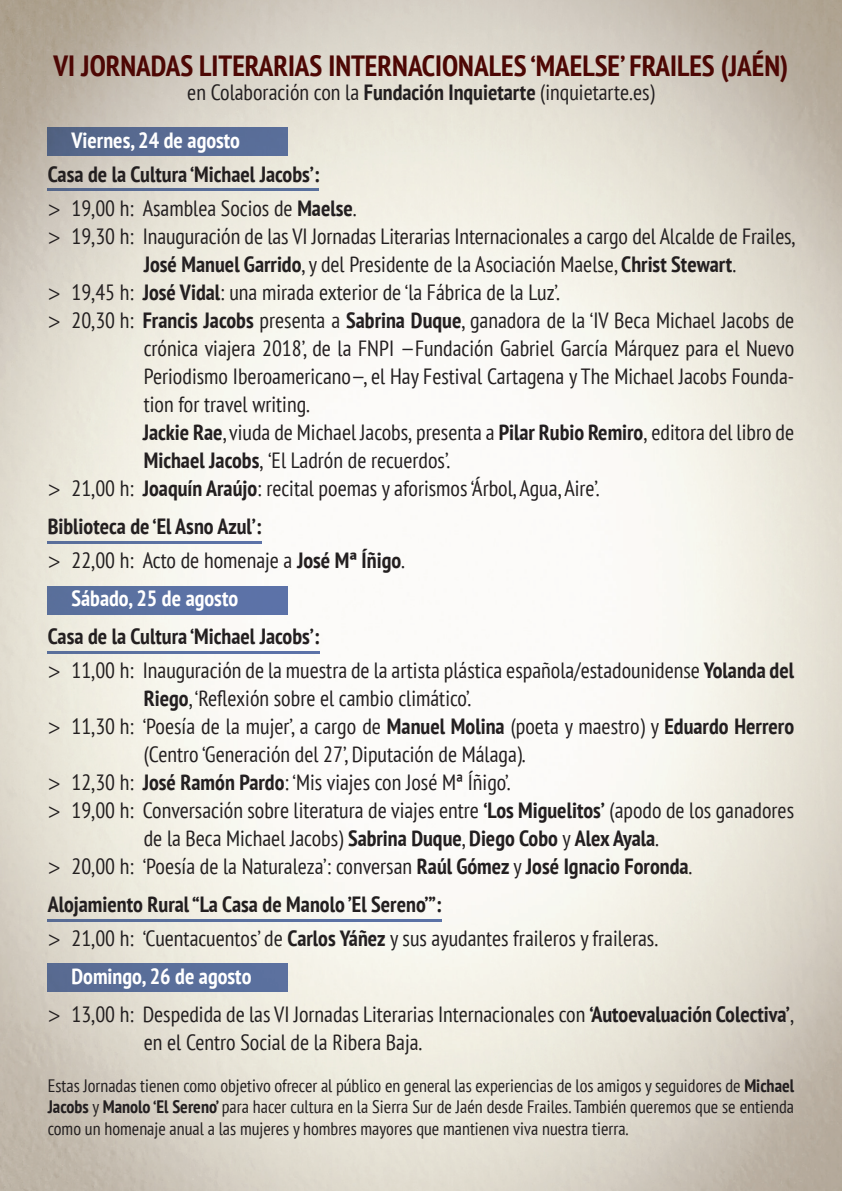
<style>
.page{position:relative;width:842px;height:1191px;background:#fff}
.page>*{position:absolute;margin:0;border:0;box-sizing:border-box;transform-origin:0 0}
.t1{font:700 condensed 29.2px "PT Sans";color:#4d0704}
.t2{font:condensed 22px/34px "PT Sans";color:#231f20}
.t3{font:700 condensed 22px/34px "PT Sans";color:#231f20}
.t4{font:700 condensed 22px "PT Sans";color:#fff}
.t5{font:condensed 18px/21.6px "PT Sans";color:#231f20;text-align:justify}
.s1{font-weight:700}
.s2{font-weight:700;color:#fff}
.s3{font-family:"Myriad Pro";font-weight:400;font-stretch:normal}
.s4{font-weight:400}
.s5{font-family:"Myriad Pro";font-stretch:normal}
</style>
<div class="page">
<img style="left:0;top:0;width:842px;height:1191px">
<img style="left:48px;top:127px;width:240px;height:28px">
<img style="left:48px;top:586px;width:240px;height:28px">
<img style="left:48px;top:963px;width:240px;height:28px">
<img style="left:48px;top:188px;width:271px;height:2px">
<img style="left:48px;top:541px;width:214px;height:2px">
<img style="left:48px;top:651px;width:271px;height:2px">
<img style="left:48px;top:919px;width:393px;height:2px">
<h1 class="t1" style="left:54px;top:46px;width:736px">VI JORNADAS LITERARIAS INTERNACIONALES ‘MAELSE’ FRAILES (JAÉN)</h1>
<p class="t2" style="left:72px;top:67px;width:585px;line-height:48px;text-indent:116px">en Colaboración con la <span class="s1">Fundación Inquietarte</span> (inquietarte.es)<br><span class="s2">Viernes, 24 de agosto</span></p>
<p class="t3" style="left:48px;top:156px;width:311px">Casa de la Cultura ‘Michael Jacobs’:<br><span class="s3">&gt;</span> <span class="s4">19,00 h: Asamblea Socios de</span> Maelse<span class="s4">.</span></p>
<p class="t2" style="left:48px;top:218px;width:749px"><span class="s5">&gt;</span> 19,30 h: Inauguración de las VI Jornadas Literarias Internacionales a cargo del Alcalde de Frailes,</p>
<p class="t2" style="left:144px;top:246px;width:594px"><span class="s1">José Manuel Garrido</span>, y del Presidente de la Asociación Maelse, <span class="s1">Christ Stewart</span>.</p>
<p class="t2" style="left:48px;top:274px;width:514px"><span class="s5">&gt;</span> 19,45 h: <span class="s1">José Vidal</span>: una mirada exterior de ‘la Fábrica de la Luz’.</p>
<p class="t2" style="left:48px;top:302px;width:748px"><span class="s5">&gt;</span> 20,30 h: <span class="s1">Francis Jacobs</span> presenta a <span class="s1">Sabrina Duque</span>, ganadora de la ‘IV Beca Michael Jacobs de</p>
<p class="t2" style="left:144px;top:330px;width:652px">crónica viajera 2018’, de la FNPI —Fundación Gabriel García Márquez para el Nuevo</p>
<p class="t2" style="left:144px;top:358px;width:652px">Periodismo Iberoamericano—, el Hay Festival Cartagena y The Michael Jacobs Founda-</p>
<p class="t2" style="left:144px;top:386px;width:168px">tion for travel writing.</p>
<p class="t2" style="left:143px;top:414px;width:653px"><span class="s1">Jackie Rae</span>, viuda de Michael Jacobs, presenta a <span class="s1">Pilar Rubio Remiro</span>, editora del libro de</p>
<p class="t2" style="left:144px;top:442px;width:308px"><span class="s1">Michael Jacobs</span>, ‘El Ladrón de recuerdos’.</p>
<p class="t2" style="left:48px;top:470px;width:553px"><span class="s5">&gt;</span> 21,00 h: <span class="s1">Joaquín Araújo</span>: recital poemas y aforismos ‘Árbol, Agua, Aire’.</p>
<p class="t3" style="left:48px;top:509px;width:359px">Biblioteca de ‘El Asno Azul’:<br><span class="s3">&gt;</span> <span class="s4">22,00 h: Acto de homenaje a</span> José Mª Íñigo<span class="s4">.</span></p>
<p class="t4" style="left:72px;top:583px;width:168px">Sábado, 25 de agosto</p>
<p class="t2" style="left:48px;top:618px;width:748px"><span class="s1">Casa de la Cultura ‘Michael Jacobs’:<br></span><span class="s5">&gt;</span> 11,00 h: Inauguración de la muestra de la artista plástica española/estadounidense <span class="s1">Yolanda del</span></p>
<p class="t2" style="left:144px;top:680px;width:329px"><span class="s1">Riego</span>, ‘Reflexión sobre el cambio climático’.</p>
<p class="t2" style="left:48px;top:708px;width:748px"><span class="s5">&gt;</span> 11,30 h: ‘Poesía de la mujer’, a cargo de <span class="s1">Manuel Molina</span> (poeta y maestro) y <span class="s1">Eduardo Herrero</span></p>
<p class="t2" style="left:144px;top:736px;width:384px">(Centro ‘Generación del 27’, Diputación de Málaga).</p>
<p class="t2" style="left:48px;top:764px;width:464px"><span class="s5">&gt;</span> 12,30 h: <span class="s1">José Ramón Pardo</span>: ‘Mis viajes con José Mª Íñigo’.</p>
<p class="t2" style="left:48px;top:792px;width:748px"><span class="s5">&gt;</span> 19,00 h: Conversación sobre literatura de viajes entre <span class="s1">‘Los Miguelitos’</span> (apodo de los ganadores</p>
<p class="t3" style="left:144px;top:821px;width:517px"><span class="s4">de la Beca Michael Jacobs)</span> Sabrina Duque<span class="s4">,</span> Diego Cobo <span class="s4">y</span> Alex Ayala<span class="s4">.</span></p>
<p class="t2" style="left:48px;top:848px;width:646px"><span class="s5">&gt;</span> 20,00 h: ‘Poesía de la Naturaleza’: conversan <span class="s1">Raúl Gómez</span> y <span class="s1">José Ignacio Foronda</span>.</p>
<p class="t2" style="left:48px;top:886px;width:612px"><span class="s1">Alojamiento Rural “La Casa de Manolo ’El Sereno’”:<br></span><span class="s5">&gt;</span> 21,00 h: ‘Cuentacuentos’ de <span class="s1">Carlos Yáñez</span> y sus ayudantes fraileros y fraileras.</p>
<p class="t2" style="left:48px;top:956px;width:748px;line-height:38px;text-indent:24px"><span class="s2">Domingo, 26 de agosto<br></span><span class="s5">&gt;</span> 13,00 h: Despedida de las VI Jornadas Literarias Internacionales con <span class="s1">‘Autoevaluación Colectiva’</span>,</p>
<p class="t2" style="left:144px;top:1024px;width:280px">en el Centro Social de la Ribera Baja.</p>
<p class="t5" style="left:48px;top:1074px;width:748px">Estas Jornadas tienen como objetivo ofrecer al público en general las experiencias de los amigos y seguidores de <span class="s1">Michael Jacobs</span> y <span class="s1">Manolo ‘El Sereno’</span> para hacer cultura en la Sierra Sur de Jaén desde Frailes. También queremos que se entienda como un homenaje anual a las mujeres y hombres mayores que mantienen viva nuestra tierra.</p>
</div>
